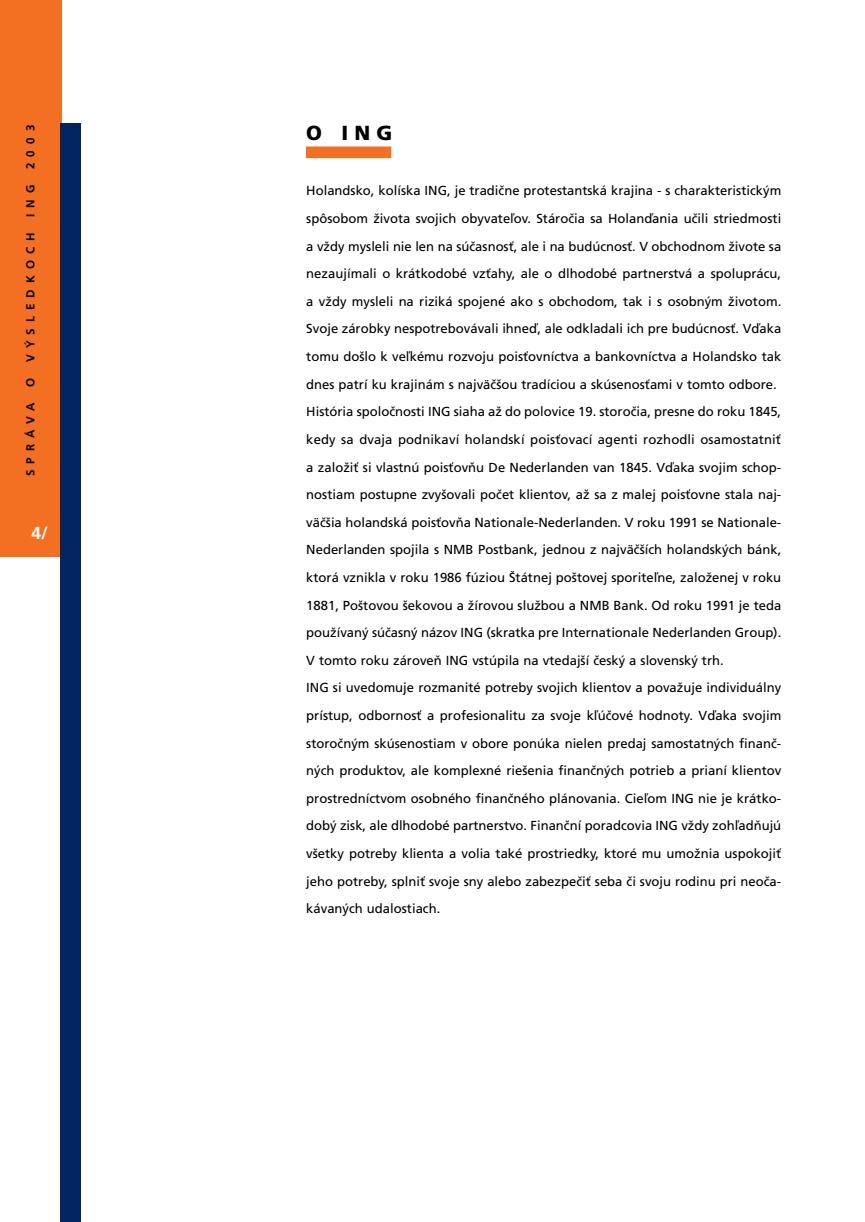
<style>
.page{position:relative;width:865px;height:1222px;background:#fff}
.page>*{position:absolute;margin:0;border:0;box-sizing:border-box;transform-origin:0 0}
.t1{font:900 20.3px "Frutiger CE";color:#000}
.t2{font:700 17.5px "Frutiger CE";color:#fff}
.t3{font:13.12px/27.7px "Frutiger CE";color:#000}
.t4{font:700 11.55px "Frutiger CE";letter-spacing:.52em;color:#000}
</style>
<div class="page">
<div style="left:0;top:0;width:62px;height:556px;background:#f36f21"></div>
<div style="left:60px;top:123px;width:21px;height:1098px;background:#002561"></div>
<div style="left:306px;top:146px;width:85px;height:12px;background:#f36f21"></div>
<p class="t4" style="left:26px;top:169px;width:46px;rotate:-90deg">2003</p>
<h1 class="t1" style="left:306px;top:126px;width:87px">O ING</h1>
<p class="t3" style="left:306px;top:179px;width:476px">Holandsko, kolíska ING, je tradične protestantská krajina - s charakteristickým spôsobom života svojich obyvateľov. Stáročia sa Holanďania učili striedmosti a vždy mysleli nie len na súčasnosť, ale i na budúcnosť. V obchodnom živote sa nezaujímali o krátkodobé vzťahy, ale o dlhodobé partnerstvá a spoluprácu, a vždy mysleli na riziká spojené ako s obchodom, tak i s osobným životom.<br>Svoje zárobky nespotrebovávali ihneď, ale odkladali ich pre budúcnosť. Vďaka tomu došlo k veľkému rozvoju poisťovníctva a bankovníctva a Holandsko tak dnes patrí ku krajinám s najväčšou tradíciou a skúsenosťami v tomto odbore.<br>História spoločnosti ING siaha až do polovice 19. storočia, presne do roku 1845, kedy sa dvaja podnikaví holandskí poisťovací agenti rozhodli osamostatniť a založiť si vlastnú poisťovňu De Nederlanden van 1845. Vďaka svojim schop&shy;nostiam postupne zvyšovali počet klientov, až sa z malej poisťovne stala naj&shy;väčšia holandská poisťovňa Nationale-Nederlanden. V roku 1991 se Nationale-Nederlanden spojila s NMB Postbank, jednou z najväčších holandských bánk, ktorá vznikla v roku 1986 fúziou Štátnej poštovej sporiteľne, založenej v roku 1881, Poštovou šekovou a žírovou službou a NMB Bank. Od roku 1991 je teda používaný súčasný názov ING (skratka pre Internationale Nederlanden Group).<br>V tomto roku zároveň ING vstúpila na vtedajší český a slovenský trh.<br>ING si uvedomuje rozmanité potreby svojich klientov a považuje individuálny prístup, odbornosť a profesionalitu za svoje kľúčové hodnoty. Vďaka svojim storočným skúsenostiam v obore ponúka nielen predaj samostatných finanč&shy;ných produktov, ale komplexné riešenia finančných potrieb a prianí klientov prostredníctvom osobného finančného plánovania. Cieľom ING nie je krátko&shy;dobý zisk, ale dlhodobé partnerstvo. Finanční poradcovia ING vždy zohľadňujú všetky potreby klienta a volia také prostriedky, ktoré mu umožnia uspokojiť jeho potreby, splniť svoje sny alebo zabezpečiť seba či svoju rodinu pri neoča&shy;kávaných udalostiach.</p>
<p class="t4" style="left:26px;top:217px;width:34px;rotate:-90deg">ING</p>
<p class="t4" style="left:26px;top:362px;width:131px;rotate:-90deg">VÝSLEDKOCH</p>
<p class="t4" style="left:26px;top:387px;width:11px;rotate:-90deg">O</p>
<p class="t4" style="left:26px;top:476px;width:75px;rotate:-90deg">SPRÁVA</p>
<h2 class="t2" style="left:31px;top:526px;width:18px">4/</h2>
</div>
